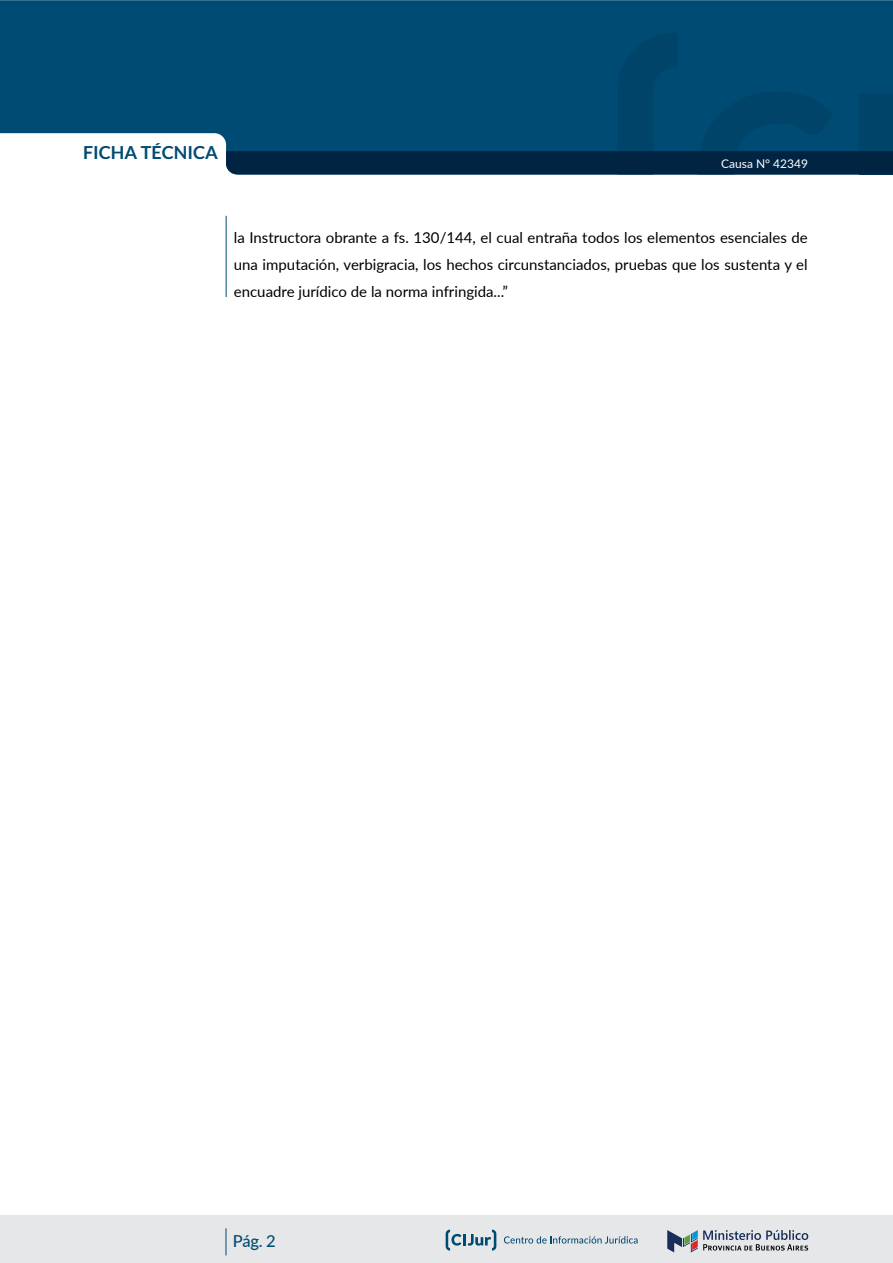
<style>
.page{position:relative;width:893px;height:1263px;background:#fff}
.page>*{position:absolute;margin:0;border:0;box-sizing:border-box;transform-origin:0 0}
.t1{font:700 18px "Lato";color:#004b74}
.t2{font:500 16.5px "Lato";color:#004b74}
.t3{font:15px/27px "Lato";color:#000;text-align:justify}
.t4{font:12px "Lato";color:#fff}
</style>
<div class="page">
<div style="left:0;top:1215px;width:893px;height:48px;background:#e6e7e8"></div>
<svg style="left:667px;top:1230px;width:141px;height:22px"></svg>
<svg style="left:504px;top:1236px;width:134px;height:7px"></svg>
<svg style="left:446px;top:1229px;width:50px;height:21px"></svg>
<svg style="left:226px;top:1228px;width:1px;height:27px"></svg>
<div style="left:0;top:0;width:893px;height:143px;background:#004b74"></div>
<svg style="left:226px;top:33px;width:667px;height:141px;background:#00446b"></svg>
<hr style="left:226px;top:216px;width:1px;height:81px;background:#004b74">
<p class="t1" style="left:83px;top:142px;width:136px">FICHA TÉCNICA</p>
<p class="t4" style="left:721px;top:155px;width:88px">Causa N° 42349</p>
<p class="t3" style="left:234px;top:223px;width:575px">la Instructora obrante a fs. 130/144, el cual entraña todos los elementos esenciales de una imputación, verbigracia, los hechos circunstanciados, pruebas que los sustenta y el encuadre jurídico de la norma infringida...”</p>
<p class="t2" style="left:233px;top:1229px;width:44px">Pág. 2</p>
</div>
